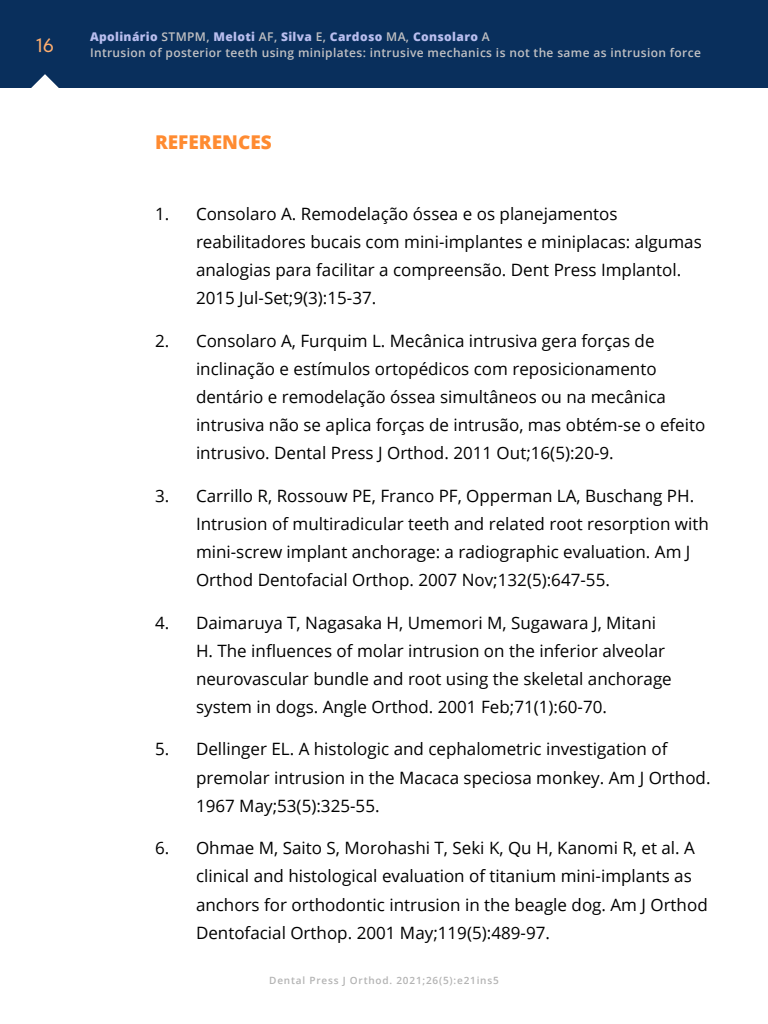
<style>
.page{position:relative;width:768px;height:1024px;background:#fff}
.page>*{position:absolute;margin:0;border:0;box-sizing:border-box;transform-origin:0 0}
.t1{font:800 19px "Open Sans";color:#ff8b31}
.t2{font:500 18px "Semplicita Pro";color:#ffae6f}
.t3{font:17px/28.2px "Open Sans";color:#000}
.t4{font:600 12px/16px "Open Sans";letter-spacing:.03em;color:#c1c1c3}
.t5{font:600 10px "Open Sans";letter-spacing:.08em;color:#b3b3b3}
.s1{font-weight:800;color:#b9beef}
</style>
<div class="page">
<div style="left:0;top:0;width:768px;height:88px;background:#092f5c"></div>
<svg style="left:31px;top:74px;width:28px;height:14px"></svg>
<p class="t2" style="left:36px;top:33px;width:19px">16</p>
<p class="t4" style="left:90px;top:29px;width:613px"><span class="s1">Apolinário</span> STMPM, <span class="s1">Meloti</span> AF, <span class="s1">Silva</span> E, <span class="s1">Cardoso</span> MA, <span class="s1">Consolaro</span> A<br>Intrusion of posterior teeth using miniplates: intrusive mechanics is not the same as intrusion force</p>
<p class="t1" style="left:155px;top:127px;width:118px">REFERENCES</p>
<p class="t3" style="left:196px;top:199px;width:507px;text-indent:-41px">1. Consolaro A. Remodelação óssea e os planejamentos reabilitadores bucais com mini-implantes e miniplacas: algumas analogias para facilitar a compreensão. Dent Press Implantol.<br>2015 Jul-Set;9(3):15-37.</p>
<p class="t3" style="left:196px;top:326px;width:511px;text-indent:-41px">2. Consolaro A, Furquim L. Mecânica intrusiva gera forças de inclinação e estímulos ortopédicos com reposicionamento dentário e remodelação óssea simultâneos ou na mecânica intrusiva não se aplica forças de intrusão, mas obtém-se o efeito intrusivo. Dental Press J Orthod. 2011 Out;16(5):20-9.</p>
<p class="t3" style="left:196px;top:481px;width:514px;text-indent:-41px">3. Carrillo R, Rossouw PE, Franco PF, Opperman LA, Buschang PH.<br>Intrusion of multiradicular teeth and related root resorption with mini-screw implant anchorage: a radiographic evaluation. Am J Orthod Dentofacial Orthop. 2007 Nov;132(5):647-55.</p>
<p class="t3" style="left:196px;top:608px;width:477px;text-indent:-41px">4. Daimaruya T, Nagasaka H, Umemori M, Sugawara J, Mitani H. The influences of molar intrusion on the inferior alveolar neurovascular bundle and root using the skeletal anchorage system in dogs. Angle Orthod. 2001 Feb;71(1):60-70.</p>
<p class="t3" style="left:196px;top:735px;width:516px;text-indent:-41px">5. Dellinger EL. A histologic and cephalometric investigation of premolar intrusion in the Macaca speciosa monkey. Am J Orthod.<br>1967 May;53(5):325-55.</p>
<p class="t3" style="left:196px;top:833px;width:513px;text-indent:-41px">6. Ohmae M, Saito S, Morohashi T, Seki K, Qu H, Kanomi R, et al. A clinical and histological evaluation of titanium mini-implants as anchors for orthodontic intrusion in the beagle dog. Am J Orthod Dentofacial Orthop. 2001 May;119(5):489-97.</p>
<p class="t5" style="left:269px;top:974px;width:231px">Dental Press J Orthod. 2021;26(5):e21ins5</p>
</div>
